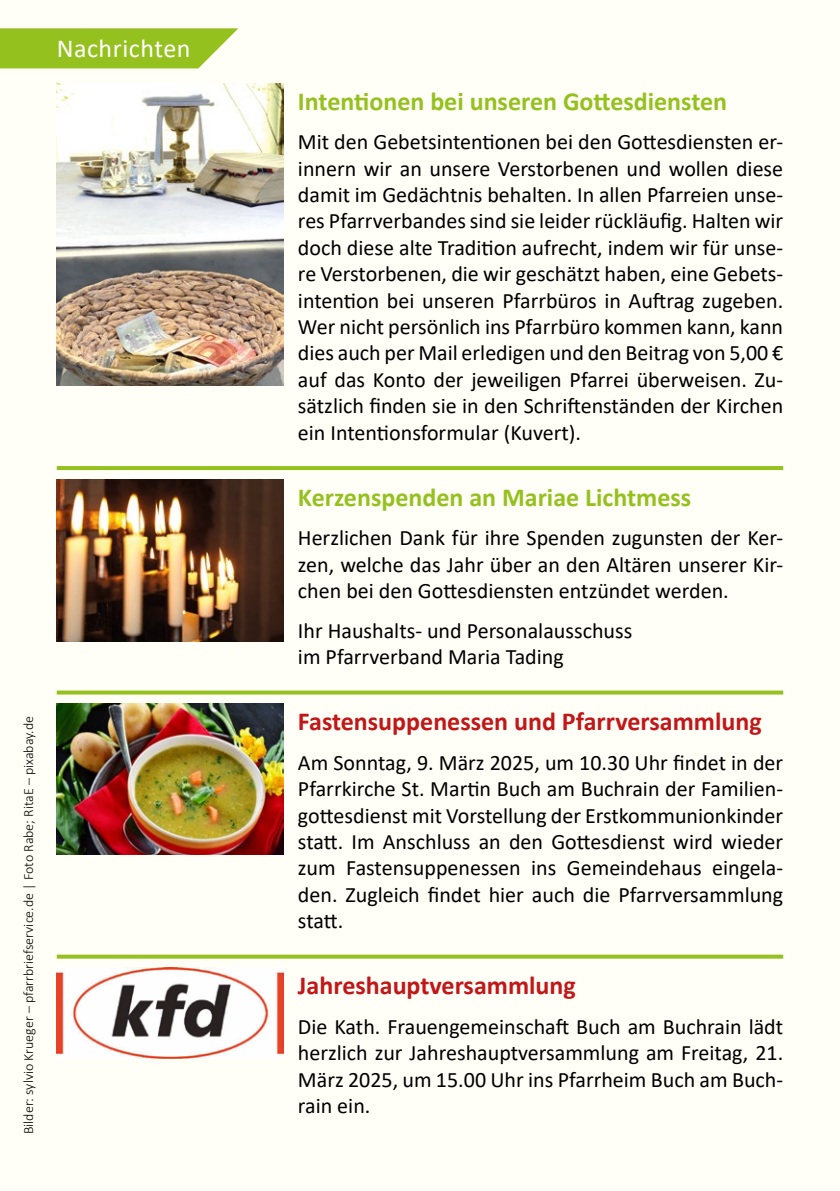
<style>
.page{position:relative;width:840px;height:1191px;background:#fff}
.page>*{position:absolute;margin:0;border:0;box-sizing:border-box;transform-origin:0 0}
.t1{font:700 26px "Calibri";color:#95c11f}
.t2{font:700 26px "Calibri";color:#c11718}
.t3{font:26px "Calibri";letter-spacing:.02em;color:#fff}
.t4{font:22px/26.4px "Calibri";color:#000;text-align:justify}
.t5{font:300 14px "Calibri";color:#000}
</style>
<div class="page">
<div style="left:0;top:0;width:839px;height:1191px;background:#fffef7"></div>
<svg style="left:0;top:28px;width:238px;height:40px;background:#9ec631"></svg>
<img style="left:57px;top:83px;width:226px;height:302px">
<img style="left:57px;top:479px;width:226px;height:162px">
<img style="left:57px;top:703px;width:226px;height:152px">
<img style="left:57px;top:967px;width:226px;height:91px">
<svg style="left:57px;top:690px;width:725px;height:4px;background:#a3c93c"></svg>
<svg style="left:57px;top:466px;width:725px;height:4px;background:#96c122"></svg>
<svg style="left:57px;top:954px;width:725px;height:4px;background:#a6ca42"></svg>
<p class="t3" style="left:57px;top:30px;width:135px">Nachrichten</p>
<p class="t5" style="left:20px;top:1134px;width:420px;rotate:-90deg">Bilder: sylvio Krueger – pfarrbriefservice.de | Foto Rabe; RitaE – pixabay.de</p>
<p class="t1" style="left:298px;top:82px;width:430px">Intentionen bei unseren Gottesdiensten</p>
<p class="t4" style="left:298px;top:128px;width:486px">Mit den Gebetsintentionen bei den Gottesdiensten er&shy;innern wir an unsere Verstorbenen und wollen diese damit im Gedächtnis behalten. In allen Pfarreien unse&shy;res Pfarrverbandes sind sie leider rückläufig. Halten wir doch diese alte Tradition aufrecht, indem wir für unse&shy;re Verstorbenen, die wir geschätzt haben, eine Gebets&shy;intention bei unseren Pfarrbüros in Auftrag zugeben.<br>Wer nicht persönlich ins Pfarrbüro kommen kann, kann dies auch per Mail erledigen und den Beitrag von 5,00 € auf das Konto der jeweiligen Pfarrei überweisen. Zu&shy;sätzlich finden sie in den Schriftenständen der Kirchen ein Intentionsformular (Kuvert).</p>
<p class="t1" style="left:298px;top:478px;width:394px">Kerzenspenden an Mariae Lichtmess</p>
<p class="t4" style="left:298px;top:524px;width:486px">Herzlichen Dank für ihre Spenden zugunsten der Ker&shy;zen, welche das Jahr über an den Altären unserer Kir&shy;chen bei den Gottesdiensten entzündet werden.</p>
<p class="t4" style="left:298px;top:616px;width:336px">Ihr Haushalts- und Personalausschuss im Pfarrverband Maria Tading</p>
<p class="t2" style="left:298px;top:703px;width:465px">Fastensuppenessen und Pfarrversammlung</p>
<p class="t4" style="left:298px;top:748px;width:486px">Am Sonntag, 9. März 2025, um 10.30 Uhr findet in der Pfarrkirche St. Martin Buch am Buchrain der Familien&shy;gottesdienst mit Vorstellung der Erstkommunionkinder statt. Im Anschluss an den Gottesdienst wird wieder zum Fastensuppenessen ins Gemeindehaus eingela&shy;den. Zugleich findet hier auch die Pfarrversammlung statt.</p>
<p class="t2" style="left:298px;top:967px;width:279px">Jahreshauptversammlung</p>
<p class="t4" style="left:298px;top:1012px;width:486px">Die Kath. Frauengemeinschaft Buch am Buchrain lädt herzlich zur Jahreshauptversammlung am Freitag, 21.<br>März 2025, um 15.00 Uhr ins Pfarrheim Buch am Buch&shy;rain ein.</p>
</div>
